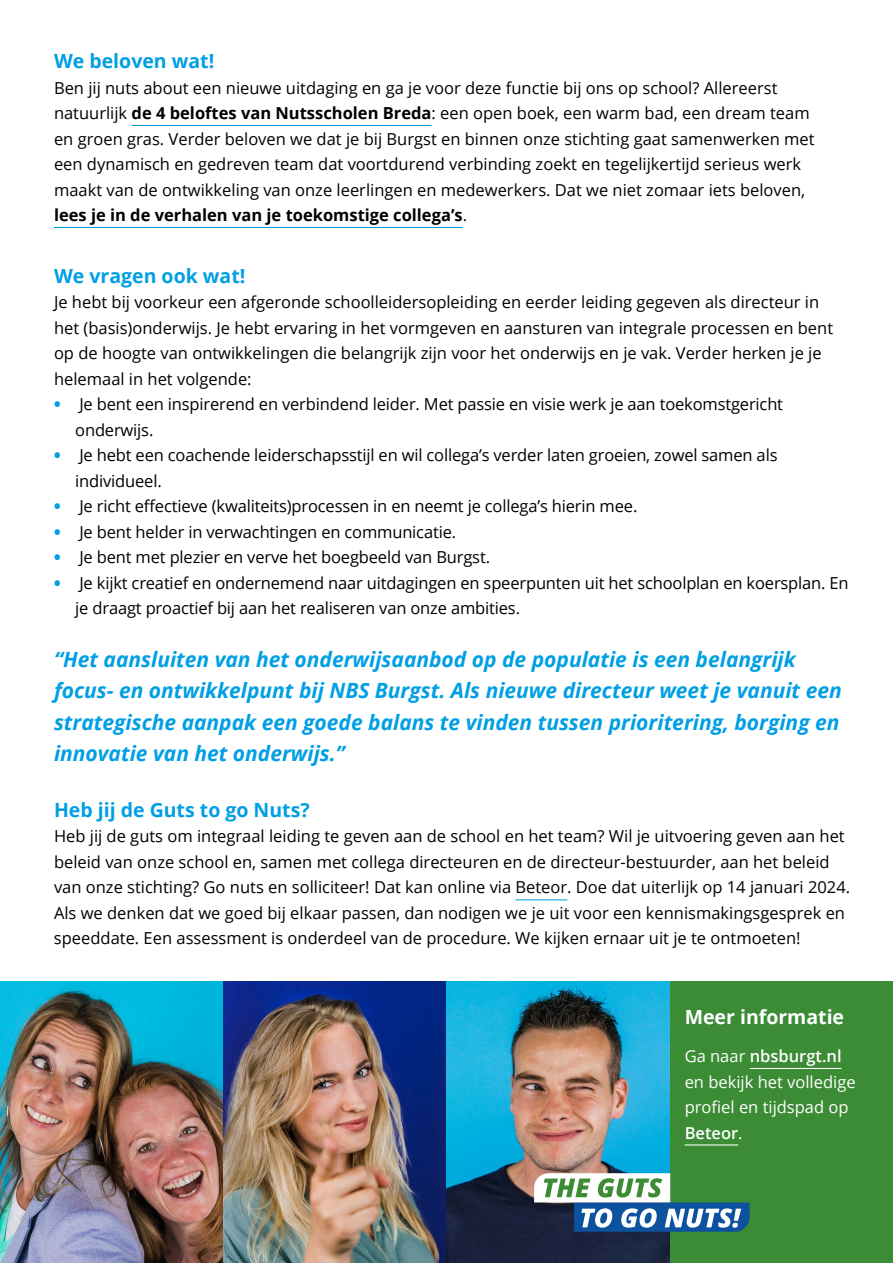
<style>
.page{position:relative;width:893px;height:1263px;background:#fff}
.page>*{position:absolute;margin:0;border:0;box-sizing:border-box;transform-origin:0 0}
.t1{font:italic 700 21px/31.5px "Open Sans";color:#009fe3}
.t2{font:700 19.5px "Open Sans";color:#009fe3}
.t3{font:700 19.5px "Open Sans";color:#fff}
.t4{font:16.5px/25.5px "Open Sans";color:#000}
.t5{font:16.5px/25.5px "Open Sans";color:#fff}
.s1{font-weight:700}
.s2{font-weight:800;color:#009fe3}
.s3{font-weight:600}
</style>
<div class="page">
<img style="left:0;top:982px;width:667px;height:281px">
<div style="left:667px;top:982px;width:226px;height:281px;background:#3b8c35"></div>
<svg style="left:534px;top:1173px;width:216px;height:59px"></svg>
<hr style="left:132px;top:125px;width:299px;height:1px;background:#009fe3">
<hr style="left:54px;top:227px;width:409px;height:1px;background:#009fe3">
<hr style="left:516px;top:899px;width:51px;height:1px;background:#009fe3">
<hr style="left:750px;top:1068px;width:92px;height:1px;background:#fff">
<hr style="left:685px;top:1144px;width:53px;height:1px;background:#fff">
<p class="t2" style="left:54px;top:47px;width:162px">We beloven wat!</p>
<p class="t4" style="left:54px;top:74px;width:762px">Ben jij nuts about een nieuwe uitdaging en ga je voor deze functie bij ons op school? Allereerst natuurlijk <span class="s1">de 4 beloftes van Nutsscholen Breda</span>: een open boek, een warm bad, een dream team en groen gras. Verder beloven we dat je bij Burgst en binnen onze stichting gaat samenwerken met een dynamisch en gedreven team dat voortdurend verbinding zoekt en tegelijkertijd serieus werk maakt van de ontwikkeling van onze leerlingen en medewerkers. Dat we niet zomaar iets beloven, <span class="s1">lees je in de verhalen van je toekomstige collega’s</span>.</p>
<p class="t2" style="left:54px;top:262px;width:193px">We vragen ook wat!</p>
<p class="t4" style="left:54px;top:289px;width:781px">Je hebt bij voorkeur een afgeronde schoolleidersopleiding en eerder leiding gegeven als directeur in het (basis)onderwijs. Je hebt ervaring in het vormgeven en aansturen van integrale processen en bent op de hoogte van ontwikkelingen die belangrijk zijn voor het onderwijs en je vak. Verder herken je je helemaal in het volgende:</p>
<p class="t4" style="left:75px;top:391px;width:709px;text-indent:-21px"><span class="s2">•</span> Je bent een inspirerend en verbindend leider. Met passie en visie werk je aan toekomstgericht onderwijs.</p>
<p class="t4" style="left:75px;top:442px;width:704px;text-indent:-21px"><span class="s2">•</span> Je hebt een coachende leiderschapsstijl en wil collega’s verder laten groeien, zowel samen als individueel.</p>
<p class="t4" style="left:54px;top:493px;width:585px"><span class="s2">•</span> Je richt effectieve (kwaliteits)processen in en neemt je collega’s hierin mee.</p>
<p class="t4" style="left:54px;top:518px;width:404px"><span class="s2">•</span> Je bent helder in verwachtingen en communicatie.</p>
<p class="t4" style="left:54px;top:544px;width:438px"><span class="s2">•</span> Je bent met plezier en verve het boegbeeld van Burgst.</p>
<p class="t4" style="left:75px;top:569px;width:775px;text-indent:-21px"><span class="s2">•</span> Je kijkt creatief en ondernemend naar uitdagingen en speerpunten uit het schoolplan en koersplan. En je draagt proactief bij aan het realiseren van onze ambities.</p>
<p class="t1" style="left:54px;top:643px;width:789px">“Het aansluiten van het onderwijsaanbod op de populatie is een belangrijk focus- en ontwikkelpunt bij NBS Burgst. Als nieuwe directeur weet je vanuit een strategische aanpak een goede balans te vinden tussen prioritering, borging en innovatie van het onderwijs.”</p>
<p class="t2" style="left:54px;top:796px;width:257px">Heb jij de Guts to go Nuts?</p>
<p class="t4" style="left:54px;top:823px;width:798px">Heb jij de guts om integraal leiding te geven aan de school en het team? Wil je uitvoering geven aan het beleid van onze school en, samen met collega directeuren en de directeur-bestuurder, aan het beleid van onze stichting? Go nuts en solliciteer! Dat kan online via Beteor. Doe dat uiterlijk op 14 januari 2024.<br>Als we denken dat we goed bij elkaar passen, dan nodigen we je uit voor een kennismakingsgesprek en speeddate. Een assessment is onderdeel van de procedure. We kijken ernaar uit je te ontmoeten!</p>
<p class="t3" style="left:685px;top:1003px;width:161px">Meer informatie</p>
<p class="t5" style="left:685px;top:1043px;width:172px">Ga naar <span class="s3">nbsburgt.nl </span>en bekijk het volledige profiel en tijdspad op<br><span class="s3">Beteor</span>.</p>
</div>
